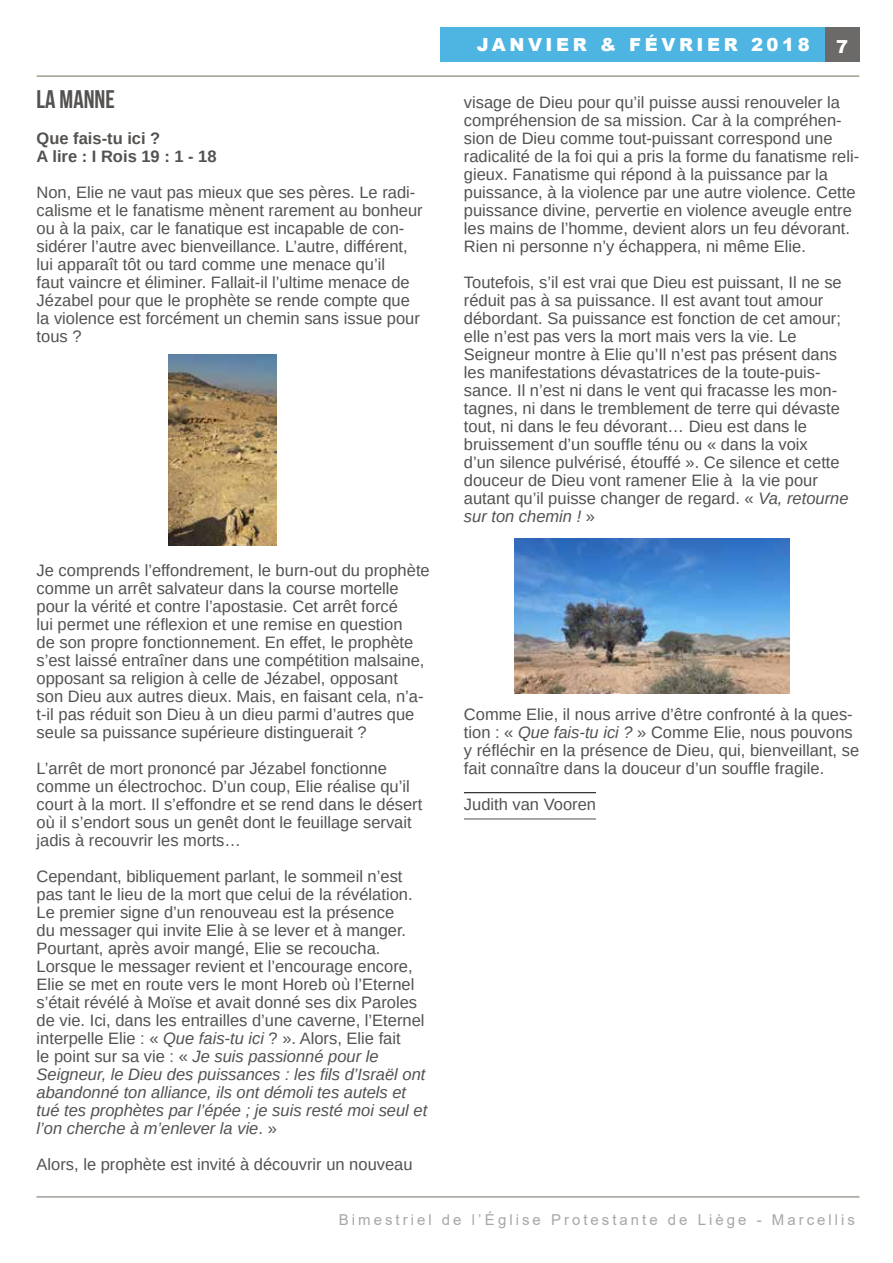
<style>
.page{position:relative;width:893px;height:1263px;background:#fff}
.page>*{position:absolute;margin:0;border:0;box-sizing:border-box;transform-origin:0 0}
.t1{font:25.5px "Bebas Neue";color:#545250}
.t2{font:900 18px "Arial";letter-spacing:.2em;color:#fff}
.t3{font:16.5px/18px "Arimo";color:#545250}
.t4{font:700 16.5px/18px "Arimo";color:#545250}
.t5{font:15px "Arial";letter-spacing:.2em;color:#a6a7a7}
.s1{font-style:italic}
</style>
<div class="page">
<div style="left:825px;top:28px;width:34px;height:34px;background:#6c6a68"></div>
<div style="left:441px;top:28px;width:384px;height:34px;background:#4eb4e1"></div>
<hr style="left:37px;top:76px;width:822px;height:1px;background:#7e7f71">
<hr style="left:37px;top:1196px;width:822px;height:1px;background:#7e7f71">
<hr style="left:464px;top:792px;width:132px;height:1px;background:#000">
<hr style="left:464px;top:819px;width:132px;height:1px;background:#545250">
<img style="left:168px;top:354px;width:108px;height:191px">
<img style="left:515px;top:539px;width:274px;height:154px">
<h1 class="t1" style="left:37px;top:85px;width:80px">LA MANNE</h1>
<p class="t4" style="left:37px;top:130px;width:182px">Que fais-tu ici ?<br>A lire : I Rois 19 : 1 - 18</p>
<p class="t3" style="left:37px;top:183px;width:388px">Non, Elie ne vaut pas mieux que ses pères. Le radi&shy;calisme et le fanatisme mènent rarement au bonheur ou à la paix, car le fanatique est incapable de con&shy;sidérer l’autre avec bienveillance. L’autre, différent, lui apparaît tôt ou tard comme une menace qu’il<br>faut vaincre et éliminer. Fallait-il l’ultime menace de Jézabel pour que le prophète se rende compte que la violence est forcément un chemin sans issue pour tous ?</p>
<p class="t3" style="left:37px;top:561px;width:395px">Je comprends l’effondrement, le burn-out du prophète comme un arrêt salvateur dans la course mortelle pour la vérité et contre l’apostasie. Cet arrêt forcé<br>lui permet une réflexion et une remise en question<br>de son propre fonctionnement. En effet, le prophète s’est laissé entraîner dans une compétition malsaine, opposant sa religion à celle de Jézabel, opposant<br>son Dieu aux autres dieux. Mais, en faisant cela, n’a&shy;t-il pas réduit son Dieu à un dieu parmi d’autres que seule sa puissance supérieure distinguerait ?</p>
<p class="t3" style="left:37px;top:759px;width:387px">L’arrêt de mort prononcé par Jézabel fonctionne comme un électrochoc. D’un coup, Elie réalise qu’il court à la mort. Il s’effondre et se rend dans le désert où il s’endort sous un genêt dont le feuillage servait jadis à recouvrir les morts…</p>
<p class="t3" style="left:37px;top:867px;width:392px">Cependant, bibliquement parlant, le sommeil n’est pas tant le lieu de la mort que celui de la révélation.<br>Le premier signe d’un renouveau est la présence<br>du messager qui invite Elie à se lever et à manger.<br>Pourtant, après avoir mangé, Elie se recoucha.<br>Lorsque le messager revient et l’encourage encore, Elie se met en route vers le mont Horeb où l’Eternel s’était révélé à Moïse et avait donné ses dix Paroles de vie. Ici, dans les entrailles d’une caverne, l’Eternel interpelle Elie : « <span class="s1">Que fais-tu ici</span> ? ». Alors, Elie fait<br>le point sur sa vie : « <span class="s1">Je suis passionné pour le Seigneur, le Dieu des puissances : les fils d’Israël ont abandonné ton alliance, ils ont démoli tes autels et tué tes prophètes par l’épée ; je suis resté moi seul et l’on cherche à m’enlever la vie</span>. »</p>
<p class="t3" style="left:37px;top:1155px;width:378px">Alors, le prophète est invité à découvrir un nouveau</p>
<p class="t2" style="left:477px;top:32px;width:335px">JANVIER &amp; FÉVRIER 2018</p>
<p class="t2" style="left:836px;top:33px;width:14px">7</p>
<p class="t3" style="left:464px;top:93px;width:397px">visage de Dieu pour qu’il puisse aussi renouveler la compréhension de sa mission. Car à la compréhen&shy;sion de Dieu comme tout-puissant correspond une radicalité de la foi qui a pris la forme du fanatisme reli&shy;gieux. Fanatisme qui répond à la puissance par la puissance, à la violence par une autre violence. Cette puissance divine, pervertie en violence aveugle entre les mains de l’homme, devient alors un feu dévorant.<br>Rien ni personne n’y échappera, ni même Elie.</p>
<p class="t3" style="left:464px;top:273px;width:386px">Toutefois, s’il est vrai que Dieu est puissant, Il ne se réduit pas à sa puissance. Il est avant tout amour débordant. Sa puissance est fonction de cet amour; elle n’est pas vers la mort mais vers la vie. Le Seigneur montre à Elie qu’Il n’est pas présent dans les manifestations dévastatrices de la toute-puis&shy;sance. Il n’est ni dans le vent qui fracasse les mon&shy;tagnes, ni dans le tremblement de terre qui dévaste tout, ni dans le feu dévorant… Dieu est dans le bruissement d’un souffle ténu ou « dans la voix<br>d’un silence pulvérisé, étouffé ». Ce silence et cette douceur de Dieu vont ramener Elie à la vie pour autant qu’il puisse changer de regard. « <span class="s1">Va, retourne sur ton chemin !</span> »</p>
<p class="t3" style="left:464px;top:705px;width:397px">Comme Elie, il nous arrive d’être confronté à la ques&shy;tion : « <span class="s1">Que fais-tu ici ?</span> » Comme Elie, nous pouvons y réfléchir en la présence de Dieu, qui, bienveillant, se fait connaître dans la douceur d’un souffle fragile.</p>
<p class="t3" style="left:464px;top:795px;width:134px">Judith van Vooren</p>
<p class="t5" style="left:339px;top:1209px;width:518px">Bimestriel de l’Église Protestante de Liège - Marcellis</p>
</div>
